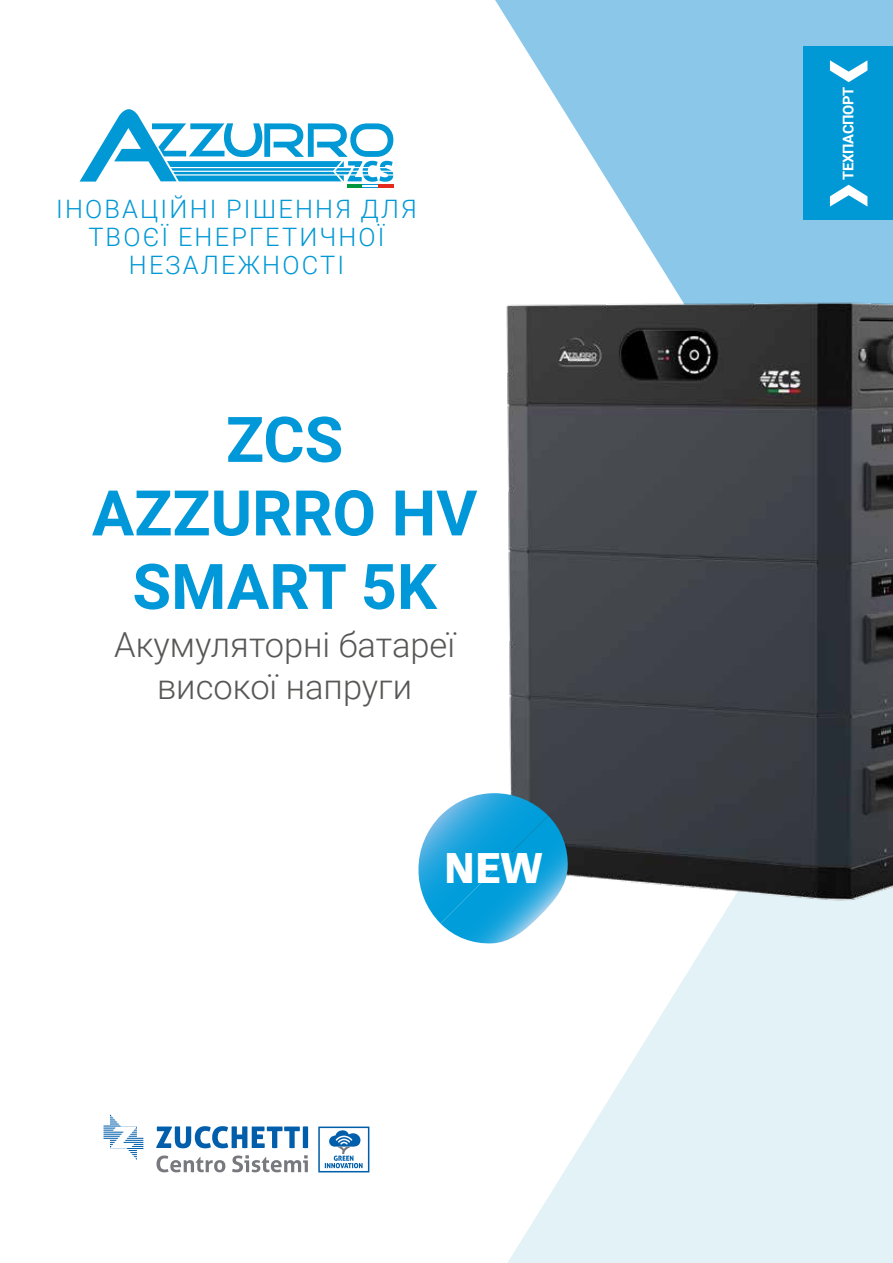
<style>
.page{position:relative;width:893px;height:1263px;background:#fff}
.page>*{position:absolute;margin:0;border:0;box-sizing:border-box;transform-origin:0 0}
.t1{font:700 63px/73.5px "Roboto";color:#0098d8;text-align:center}
.t2{font:42.15px "Roboto Flex";color:#fff}
.t3{font:300 34.5px/42px "Roboto";color:#575756;text-align:center}
.t4{font:300 25.35px/27.9px "Roboto";letter-spacing:.085em;color:#0098d5;text-align:center}
.t5{font:700 14.7px "Roboto";letter-spacing:-.02em;color:#fff}
</style>
<div class="page">
<svg style="left:495px;top:0;width:398px;height:295px;fill:#8bc7e9"></svg>
<svg style="left:508px;top:906px;width:385px;height:357px;fill:#e3f2f6"></svg>
<svg style="left:157px;top:1155px;width:68px;height:17px"></svg>
<svg style="left:232px;top:1155px;width:76px;height:17px"></svg>
<svg style="left:156px;top:1126px;width:152px;height:22px"></svg>
<svg style="left:104px;top:1114px;width:39px;height:46px"></svg>
<svg style="left:318px;top:1126px;width:51px;height:46px"></svg>
<svg style="left:80px;top:109px;width:313px;height:79px"></svg>
<div style="left:804px;top:46px;width:89px;height:174px;background:#0098d5"></div>
<svg style="left:830px;top:185px;width:37px;height:22px"></svg>
<svg style="left:830px;top:60px;width:37px;height:22px"></svg>
<img style="left:506px;top:295px;width:387px;height:611px">
<svg style="left:418px;top:793px;width:150px;height:151px"></svg>
<p class="t4" style="left:56px;top:194px;width:362px">ІНОВАЦІЙНІ РІШЕННЯ ДЛЯ<br>ТВОЄЇ ЕНЕРГЕТИЧНОЇ<br>НЕЗАЛЕЖНОСТІ</p>
<h1 class="t1" style="left:92px;top:400px;width:387px">ZCS<br>AZZURRO HV<br>SMART 5K</h1>
<h3 class="t3" style="left:114px;top:622px;width:342px">Акумуляторні батареї високої напруги</h3>
<h2 class="t2" style="left:444px;top:832px;width:100px">NEW</h2>
<p class="t5" style="left:838px;top:180px;width:94px;rotate:-90deg">ТЕХПАСПОРТ</p>
</div>
